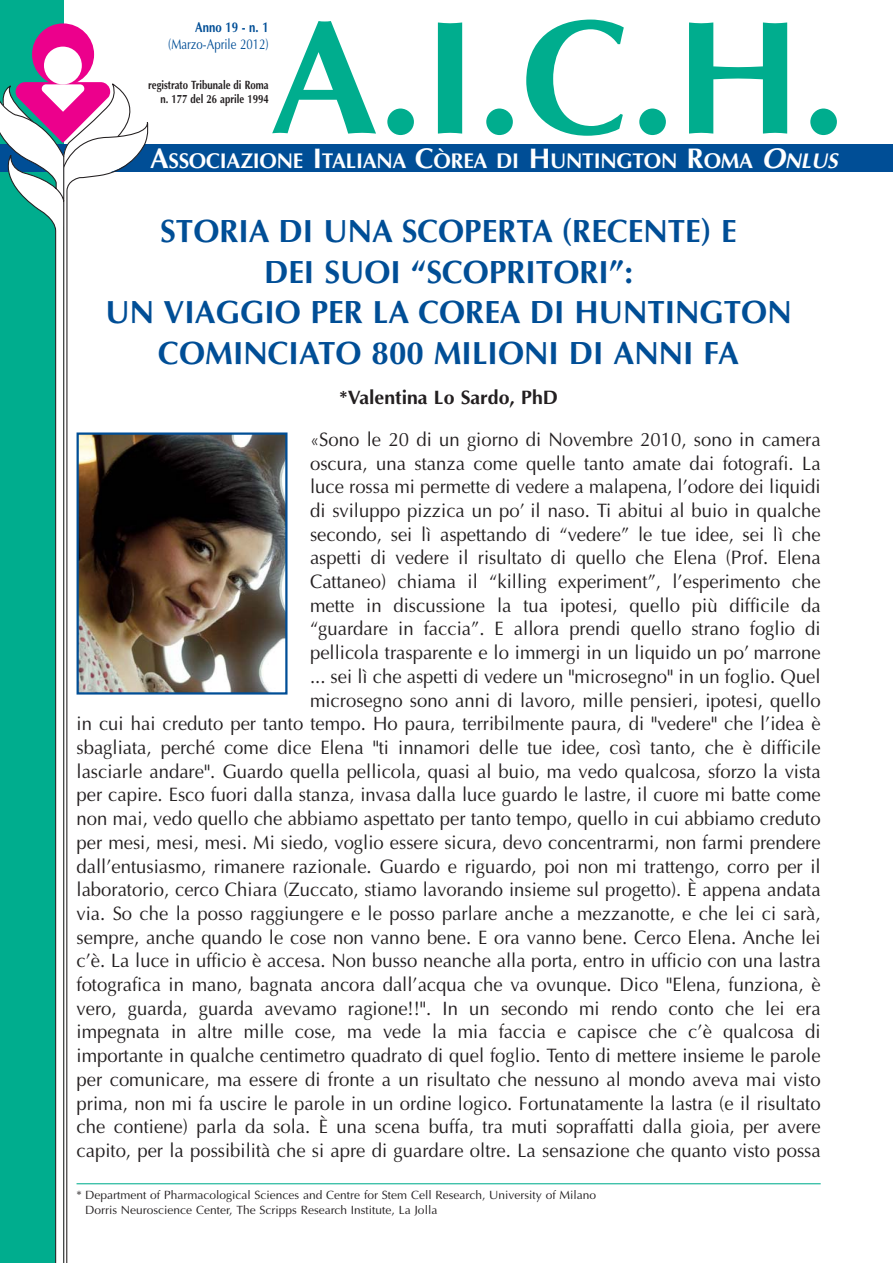
<style>
.page{position:relative;width:893px;height:1263px;background:#fff}
.page>*{position:absolute;margin:0;border:0;box-sizing:border-box;transform-origin:0 0}
.t1{font:700 162px "Optima";color:#00ad8e}
.t2{font:700 32.25px/40.5px "Optima";color:#004e96;text-align:center}
.t3{font:700 21.3px "Optima";letter-spacing:-.01em;color:#fff}
.t4{font:19.5px/23.7px "Optima";color:#231f20;text-align:right;scale:.95 1}
.t5{font:700 19.5px "Optima";color:#231f20}
.t6{font:14.25px "Optima";color:#004e96;scale:.8 1}
.t7{font:700 14.25px "Optima";color:#004e96;scale:.8 1}
.t8{font:12px/15px "Optima";color:#231f20}
.t9{font:700 12px/13.5px "Optima";color:#231f20;text-align:right;scale:.8 1}
.s1{font-size:28.5px}
.s2{font-style:italic;font-size:28.5px}
.s3{font-style:italic}
</style>
<div class="page">
<div style="left:0;top:0;width:64px;height:1263px;background:#00ad8e"></div>
<div style="left:0;top:145px;width:893px;height:27px;background:#004e96"></div>
<div style="left:32px;top:23px;width:62px;height:62px;background:#ec008c;border-radius:50%"></div>
<div style="left:44px;top:47px;width:38px;height:37px;background:#fff;border-radius:50%"></div>
<svg style="left:66px;top:227px;width:82px;height:1036px"></svg>
<svg style="left:3px;top:80px;width:145px;height:147px"></svg>
<svg style="left:0;top:95px;width:65px;height:1168px"></svg>
<hr style="left:77px;top:1183px;width:744px;height:1px;background:#00ad8e">
<img style="left:80px;top:435px;width:205px;height:256px">
<div style="left:77px;top:432px;width:211px;height:262px;border:2px solid #004e96"></div>
<h1 class="t1" style="left:270px;top:11px;width:578px">A.I.C.H.</h1>
<p class="t7" style="left:195px;top:21px;width:93px">Anno 19 - n. 1</p>
<p class="t6" style="left:168px;top:38px;width:127px">(Marzo-Aprile 2012)</p>
<p class="t9" style="left:148px;top:79px;width:152px">registrato Tribunale di Roma n. 177 del 26 aprile 1994</p>
<p class="t3" style="left:150px;top:152px;width:693px"><span class="s1">A</span>SSOCIAZIONE <span class="s1">I</span>TALIANA <span class="s1">C</span>ÒREA DI <span class="s1">H</span>UNTINGTON <span class="s1">R</span>OMA <span class="s2">O</span><span class="s3">NLUS</span></p>
<h2 class="t2" style="left:105px;top:214px;width:688px">STORIA DI UNA SCOPERTA (RECENTE) E<br>DEI SUOI “SCOPRITORI”:<br>UN VIAGGIO PER LA COREA DI HUNTINGTON<br>COMINCIATO 800 MILIONI DI ANNI FA</h2>
<p class="t5" style="left:339px;top:389px;width:220px">*Valentina Lo Sardo, PhD</p>
<p class="t4" style="left:77px;top:429px;width:785px">«Sono le 20 di un giorno di Novembre 2010, sono in camera<br>oscura, una stanza come quelle tanto amate dai fotografi. La<br>luce rossa mi permette di vedere a malapena, l’odore dei liquidi<br>di sviluppo pizzica un po’ il naso. Ti abitui al buio in qualche<br>secondo, sei lì aspettando di “vedere” le tue idee, sei lì che<br>aspetti di vedere il risultato di quello che Elena (Prof. Elena<br>Cattaneo) chiama il “killing experiment”, l’esperimento che<br>mette in discussione la tua ipotesi, quello più difficile da<br>“guardare in faccia”. E allora prendi quello strano foglio di<br>pellicola trasparente e lo immergi in un liquido un po’ marrone<br>... sei lì che aspetti di vedere un "microsegno" in un foglio. Quel<br>microsegno sono anni di lavoro, mille pensieri, ipotesi, quello<br>in cui hai creduto per tanto tempo. Ho paura, terribilmente paura, di "vedere" che l’idea è sbagliata, perché come dice Elena "ti innamori delle tue idee, così tanto, che è difficile lasciarle andare". Guardo quella pellicola, quasi al buio, ma vedo qualcosa, sforzo la vista per capire. Esco fuori dalla stanza, invasa dalla luce guardo le lastre, il cuore mi batte come non mai, vedo quello che abbiamo aspettato per tanto tempo, quello in cui abbiamo creduto per mesi, mesi, mesi. Mi siedo, voglio essere sicura, devo concentrarmi, non farmi prendere dall’entusiasmo, rimanere razionale. Guardo e riguardo, poi non mi trattengo, corro per il laboratorio, cerco Chiara (Zuccato, stiamo lavorando insieme sul progetto). È appena andata via. So che la posso raggiungere e le posso parlare anche a mezzanotte, e che lei ci sarà, sempre, anche quando le cose non vanno bene. E ora vanno bene. Cerco Elena. Anche lei c’è. La luce in ufficio è accesa. Non busso neanche alla porta, entro in ufficio con una lastra fotografica in mano, bagnata ancora dall’acqua che va ovunque. Dico "Elena, funziona, è vero, guarda, guarda avevamo ragione!!". In un secondo mi rendo conto che lei era impegnata in altre mille cose, ma vede la mia faccia e capisce che c’è qualcosa di importante in qualche centimetro quadrato di quel foglio. Tento di mettere insieme le parole per comunicare, ma essere di fronte a un risultato che nessuno al mondo aveva mai visto prima, non mi fa uscire le parole in un ordine logico. Fortunatamente la lastra (e il risultato che contiene) parla da sola. È una scena buffa, tra muti sopraffatti dalla gioia, per avere capito, per la possibilità che si apre di guardare oltre. La sensazione che quanto visto possa</p>
<p class="t8" style="left:85px;top:1189px;width:513px;text-indent:-9px">* Department of Pharmacological Sciences and Centre for Stem Cell Research, University of Milano<br>Dorris Neuroscience Center, The Scripps Research Institute, La Jolla</p>
</div>
